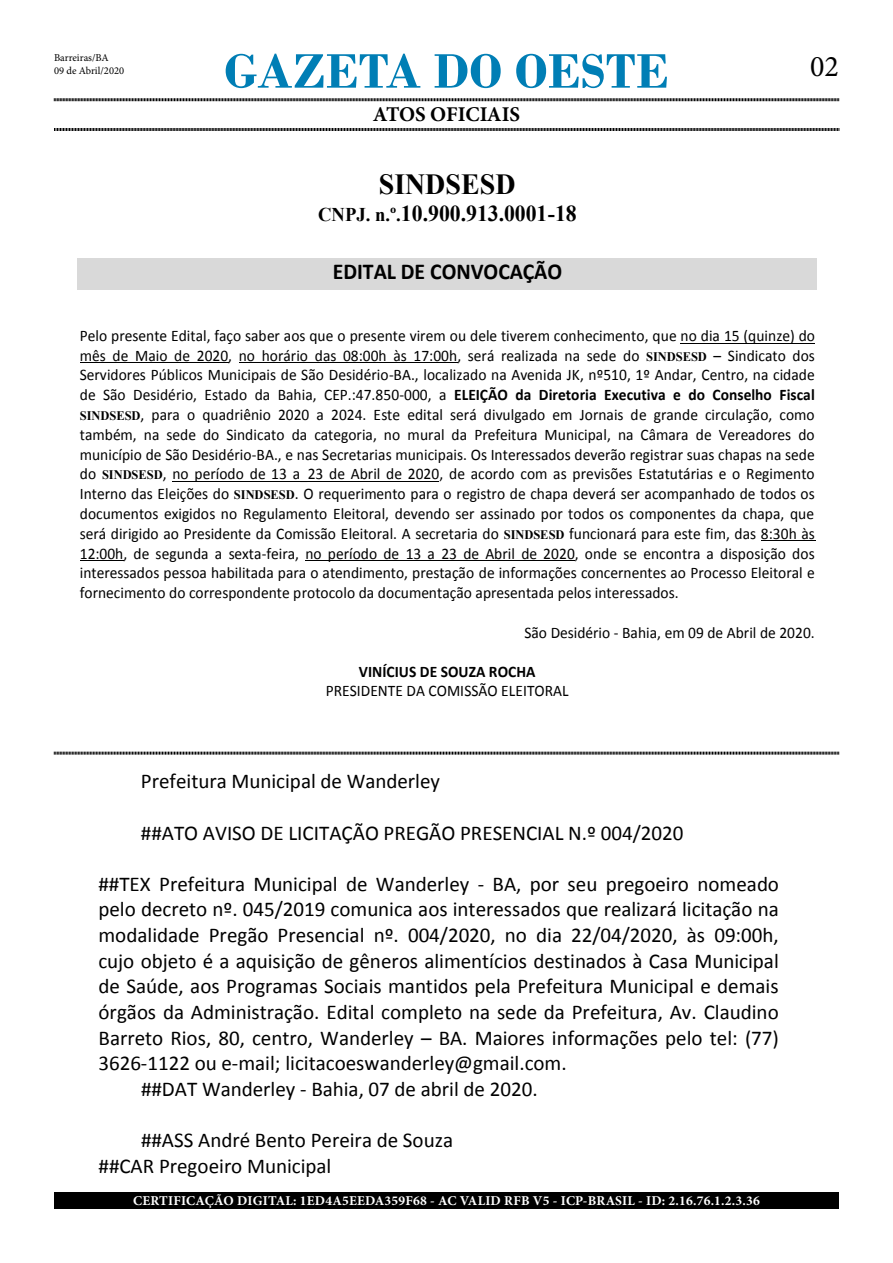
<style>
.page{position:relative;width:893px;height:1263px;background:#fff}
.page>*{position:absolute;margin:0;border:0;box-sizing:border-box;transform-origin:0 0}
.t1{font:700 51px "Bodoni";color:#007eb5}
.t2{font:30px "Minion Pro";color:#000}
.t3{font:700 29.1px "Times New Roman";color:#000;scale:.96 1}
.t4{font:700 22.8px "Times New Roman";letter-spacing:-.005em;color:#000;scale:.96 1}
.t5{font:700 22.8px "Calibri";color:#000;scale:.96 1}
.t6{font:21px/25.5px "Calibri";color:#000}
.t7{font:700 21px "Minion Pro";letter-spacing:-.005em;color:#000}
.t8{font:16.2px/19.8px "Calibri";color:#000;text-align:justify;scale:.96 1}
.t9{font:700 16.2px "Calibri";color:#000;scale:.96 1}
.t10{font:700 13.5px "Minion Pro";letter-spacing:.015em;color:#fff}
.t11{font:10.5px/12.6px "Minion Pro";color:#000}
.s1{font-size:19.5px}
.s2{font-family:"Times New Roman";font-weight:700;font-size:13.05px}
.s3{font-weight:700}
</style>
<div class="page">
<svg style="left:54px;top:98px;width:785px;height:4px;background:#7f7f7f"></svg>
<svg style="left:54px;top:128px;width:785px;height:3px;background:#545454"></svg>
<div style="left:54px;top:1192px;width:785px;height:17px;background:#000"></div>
<div style="left:78px;top:258px;width:739px;height:32px;background:#d9d9d9"></div>
<hr style="left:681px;top:343px;width:134px;height:1px;background:#000">
<hr style="left:80px;top:362px;width:148px;height:1px;background:#000">
<hr style="left:239px;top:362px;width:218px;height:1px;background:#000">
<hr style="left:172px;top:481px;width:267px;height:1px;background:#000">
<hr style="left:761px;top:540px;width:54px;height:1px;background:#000">
<hr style="left:80px;top:560px;width:43px;height:1px;background:#000">
<hr style="left:305px;top:560px;width:270px;height:1px;background:#000">
<svg style="left:54px;top:751px;width:785px;height:4px;background:#7f7f7f"></svg>
<p class="t11" style="left:54px;top:52px;width:72px">Barreiras/BA<br>09 de Abril/2020</p>
<h1 class="t1" style="left:224px;top:41px;width:446px">GAZETA DO OESTE</h1>
<p class="t7" style="left:373px;top:100px;width:149px">ATOS OFICIAIS</p>
<h3 class="t3" style="left:379px;top:164px;width:144px">SINDSESD</h3>
<h3 class="t4" style="left:318px;top:198px;width:271px"><span class="s1">CNPJ. n.º.</span>10.900.913.0001-18</h3>
<h3 class="t5" style="left:333px;top:257px;width:241px">EDITAL DE CONVOCAÇÃO</h3>
<h2 class="t2" style="left:810px;top:46px;width:30px">02</h2>
<p class="t8" style="left:80px;top:326px;width:767px">Pelo presente Edital, faço saber aos que o presente virem ou dele tiverem conhecimento, que no dia 15 (quinze) do mês de Maio de 2020, no horário das 08:00h às 17:00h, será realizada na sede do <span class="s2">SINDSESD</span> – Sindicato dos Servidores Públicos Municipais de São Desidério-BA., localizado na Avenida JK, nº510, 1º Andar, Centro, na cidade de São Desidério, Estado da Bahia, CEP.:47.850-000, a <span class="s3">ELEIÇÃO da Diretoria Executiva e do Conselho Fiscal </span><span class="s2">SINDSESD</span>, para o quadriênio 2020 a 2024. Este edital será divulgado em Jornais de grande circulação, como também, na sede do Sindicato da categoria, no mural da Prefeitura Municipal, na Câmara de Vereadores do município de São Desidério-BA., e nas Secretarias municipais. Os Interessados deverão registrar suas chapas na sede do <span class="s2">SINDSESD</span>, no período de 13 a_23 de Abril de 2020, de acordo com as previsões Estatutárias e o Regimento Interno das Eleições do <span class="s2">SINDSESD</span>. O requerimento para o registro de chapa deverá ser acompanhado de todos os documentos exigidos no Regulamento Eleitoral, devendo ser assinado por todos os componentes da chapa, que será dirigido ao Presidente da Comissão Eleitoral. A secretaria do <span class="s2">SINDSESD</span> funcionará para este fim, das 8:30h às 12:00h, de segunda a sexta-feira, no período de 13 a 23 de Abril de 2020, onde se encontra a disposição dos interessados pessoa habilitada para o atendimento, prestação de informações concernentes ao Processo Eleitoral e fornecimento do correspondente protocolo da documentação apresentada pelos interessados.</p>
<p class="t8" style="left:524px;top:623px;width:304px">São Desidério - Bahia, em 09 de Abril de 2020.</p>
<p class="t9" style="left:359px;top:661px;width:185px">VINÍCIUS DE SOUZA ROCHA</p>
<p class="t8" style="left:326px;top:681px;width:254px">PRESIDENTE DA COMISSÃO ELEITORAL</p>
<p class="t6" style="left:141px;top:768px;width:301px">Prefeitura Municipal de Wanderley</p>
<p class="t6" style="left:141px;top:820px;width:544px">##ATO AVISO DE LICITAÇÃO PREGÃO PRESENCIAL N.º 004/2020</p>
<p class="t6" style="left:98px;top:871px;width:682px">##TEX Prefeitura Municipal de Wanderley - BA, por seu pregoeiro nomeado</p>
<p class="t6" style="left:98px;top:897px;width:682px">pelo decreto nº. 045/2019 comunica aos interessados que realizará licitação na</p>
<p class="t6" style="left:98px;top:922px;width:682px">modalidade Pregão Presencial nº. 004/2020, no dia 22/04/2020, às 09:00h,</p>
<p class="t6" style="left:98px;top:948px;width:682px">cujo objeto é a aquisição de gêneros alimentícios destinados à Casa Municipal</p>
<p class="t6" style="left:98px;top:973px;width:682px">de Saúde, aos Programas Sociais mantidos pela Prefeitura Municipal e demais</p>
<p class="t6" style="left:98px;top:999px;width:682px">órgãos da Administração. Edital completo na sede da Prefeitura, Av. Claudino</p>
<p class="t6" style="left:98px;top:1025px;width:682px">Barreto Rios, 80, centro, Wanderley – BA. Maiores informações pelo tel: (77)</p>
<p class="t6" style="left:99px;top:1050px;width:470px">3626-1122 ou e-mail; licitacoeswanderley@gmail.com.</p>
<p class="t6" style="left:141px;top:1076px;width:398px">##DAT Wanderley - Bahia, 07 de abril de 2020.</p>
<p class="t6" style="left:99px;top:1127px;width:356px;text-indent:42px">##ASS André Bento Pereira de Souza ##CAR Pregoeiro Municipal</p>
<p class="t10" style="left:133px;top:1191px;width:628px">CERTIFICAÇÃO DIGITAL: 1ED4A5EEDA359F68 - AC VALID RFB V5 - ICP-BRASIL - ID: 2.16.76.1.2.3.36</p>
</div>
